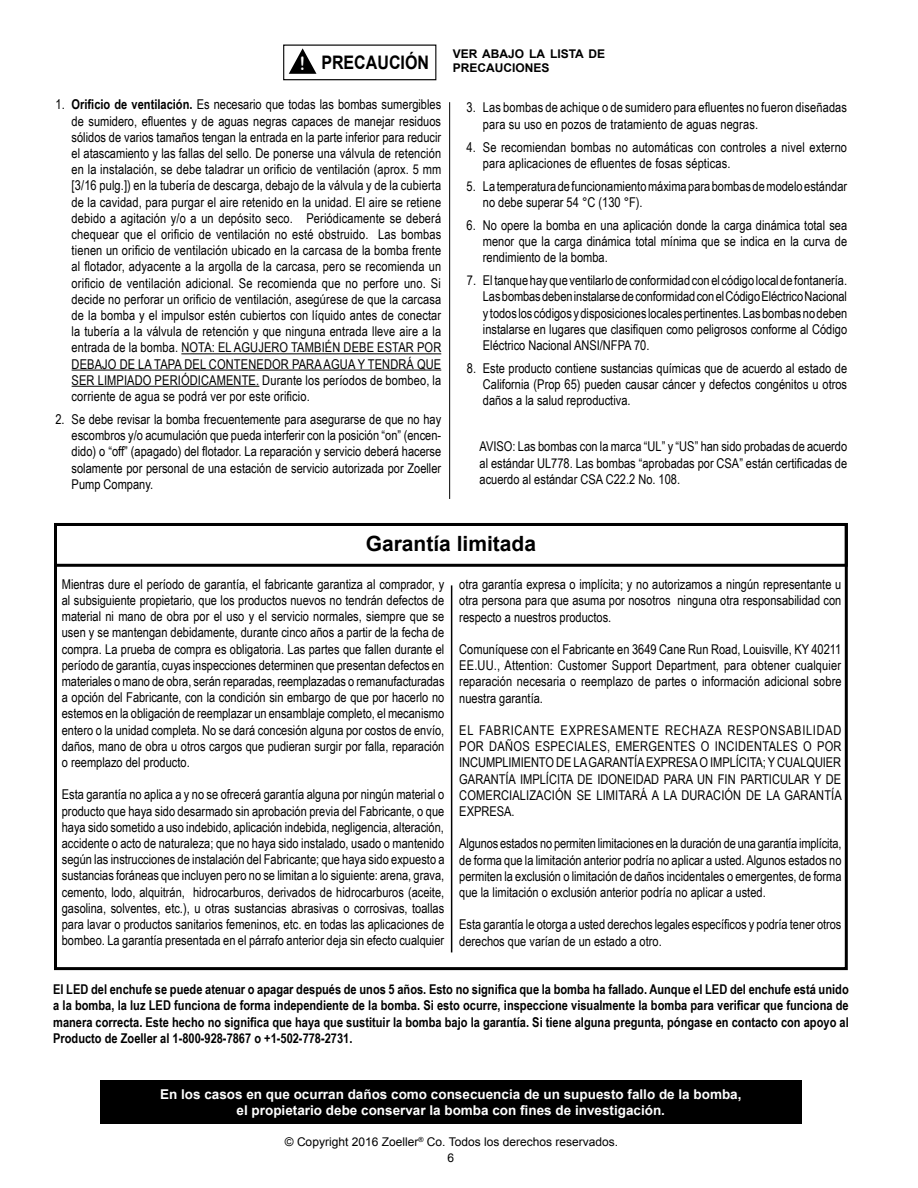
<style>
.page{position:relative;width:918px;height:1188px;background:#fff}
.page>*{position:absolute;margin:0;border:0;box-sizing:border-box;transform-origin:0 0}
.t1{font:700 21px "Arial";color:#000}
.t2{font:700 18.6px "Arial";color:#000;scale:.86 1}
.t3{font:13.5px/16.2px "Arial Narrow";color:#000;text-align:justify}
.t4{font:700 13.5px/16.2px "Arial Narrow";color:#000;text-align:justify}
.t5{font:700 13.5px/16.2px "Arial";color:#fff;text-align:center}
.t6{font:12px "Arial";color:#000}
.t7{font:700 12px/14.4px "Arial";color:#000}
.s1{font-family:"Arial Rounded MT Bold";font-weight:400;font-size:18.45px;color:#fff}
.s2{font-weight:700}
</style>
<div class="page">
<hr style="left:451px;top:585px;width:1px;height:367px;background:#000">
<div style="left:100px;top:1080px;width:702px;height:44px;background:#000"></div>
<div style="left:54px;top:523px;width:794px;height:44px;border:3px solid #000"></div>
<hr style="left:181px;top:353px;width:260px;height:1px;background:#000">
<hr style="left:72px;top:370px;width:369px;height:1px;background:#000">
<hr style="left:72px;top:386px;width:187px;height:1px;background:#000">
<hr style="left:449px;top:102px;width:1px;height:397px;background:#000">
<svg style="left:289px;top:48px;width:28px;height:26px"></svg>
<div style="left:283px;top:45px;width:153px;height:35px;border:1px solid #000"></div>
<h2 class="t2" style="left:300px;top:51px;width:152px"><span class="s1">!</span> PRECAUCIÓN</h2>
<p class="t7" style="left:453px;top:47px;width:154px">VER ABAJO LA LISTA DE<br>PRECAUCIONES</p>
<p class="t3" style="left:72px;top:96px;width:371px;text-indent:-16px">1. <span class="s2">Orificio de ventilación.</span> Es necesario que todas las bombas sumergibles de sumidero, efluentes y de aguas negras capaces de manejar residuos sólidos de varios tamaños tengan la entrada en la parte inferior para reducir el atascamiento y las fallas del sello. De ponerse una válvula de retención en la instalación, se debe taladrar un orificio de ventilación (aprox. 5 mm [3/16 pulg.]) en la tubería de descarga, debajo de la válvula y de la cubierta de la cavidad, para purgar el aire retenido en la unidad. El aire se retiene debido a agitación y/o a un depósito seco. Periódicamente se deberá chequear que el orificio de ventilación no esté obstruido. Las bombas tienen un orificio de ventilación ubicado en la carcasa de la bomba frente al flotador, adyacente a la argolla de la carcasa, pero se recomienda un orificio de ventilación adicional. Se recomienda que no perfore uno. Si decide no perforar un orificio de ventilación, asegúrese de que la carcasa de la bomba y el impulsor estén cubiertos con líquido antes de conectar la tubería a la válvula de retención y que ninguna entrada lleve aire a la entrada de la bomba. NOTA: EL AGUJERO TAMBIÉN DEBE ESTAR POR DEBAJO DE LA TAPA DEL CONTENEDOR PARA AGUA Y TENDRÁ QUE SER LIMPIADO PERIÓDICAMENTE. Durante los períodos de bombeo, la corriente de agua se podrá ver por este orificio.</p>
<p class="t3" style="left:72px;top:411px;width:371px;text-indent:-16px">2. Se debe revisar la bomba frecuentemente para asegurarse de que no hay escombros y/o acumulación que pueda interferir con la posición “on” (encen&shy;dido) o “off” (apagado) del flotador. La reparación y servicio deberá hacerse solamente por personal de una estación de servicio autorizada por Zoeller Pump Company.</p>
<p class="t3" style="left:483px;top:99px;width:366px;text-indent:-16px">3. Las bombas de achique o de sumidero para efluentes no fueron diseñadas para su uso en pozos de tratamiento de aguas negras.</p>
<p class="t3" style="left:483px;top:138px;width:366px;text-indent:-16px">4. Se recomiendan bombas no automáticas con controles a nivel externo para aplicaciones de efluentes de fosas sépticas.</p>
<p class="t3" style="left:483px;top:177px;width:366px;text-indent:-16px">5. La temperatura de funcionamiento máxima para bombas de modelo estándar no debe superar 54 °C (130 °F).</p>
<p class="t3" style="left:483px;top:217px;width:366px;text-indent:-16px">6. No opere la bomba en una aplicación donde la carga dinámica total sea menor que la carga dinámica total mínima que se indica en la curva de rendimiento de la bomba.</p>
<p class="t3" style="left:483px;top:272px;width:366px;text-indent:-16px">7. El tanque hay que ventilarlo de conformidad con el código local de fontanería.<br>Las bombas deben instalarse de conformidad con el Código Eléctrico Nacional y todos los códigos y disposiciones locales pertinentes. Las bombas no deben instalarse en lugares que clasifiquen como peligrosos conforme al Código Eléctrico Nacional ANSI/NFPA 70.</p>
<p class="t3" style="left:483px;top:360px;width:366px;text-indent:-16px">8. Este producto contiene sustancias químicas que de acuerdo al estado de California (Prop 65) pueden causar cáncer y defectos congénitos u otros daños a la salud reproductiva.</p>
<p class="t3" style="left:480px;top:438px;width:369px">AVISO: Las bombas con la marca “UL” y “US” han sido probadas de acuerdo al estándar UL778. Las bombas “aprobadas por CSA” están certificadas de acuerdo al estándar CSA C22.2 No. 108.</p>
<h1 class="t1" style="left:366px;top:530px;width:172px">Garantía limitada</h1>
<p class="t3" style="left:62px;top:575px;width:384px">Mientras dure el período de garantía, el fabricante garantiza al comprador, y al subsiguiente propietario, que los productos nuevos no tendrán defectos de material ni mano de obra por el uso y el servicio normales, siempre que se usen y se mantengan debidamente, durante cinco años a partir de la fecha de compra. La prueba de compra es obligatoria. Las partes que fallen durante el período de garantía, cuyas inspecciones determinen que presentan defectos en materiales o mano de obra, serán reparadas, reemplazadas o remanufacturadas a opción del Fabricante, con la condición sin embargo de que por hacerlo no estemos en la obligación de reemplazar un ensamblaje completo, el mecanismo entero o la unidad completa. No se dará concesión alguna por costos de envío, daños, mano de obra u otros cargos que pudieran surgir por falla, reparación o reemplazo del producto.</p>
<p class="t3" style="left:62px;top:786px;width:384px">Esta garantía no aplica a y no se ofrecerá garantía alguna por ningún material o producto que haya sido desarmado sin aprobación previa del Fabricante, o que haya sido sometido a uso indebido, aplicación indebida, negligencia, alteración, accidente o acto de naturaleza; que no haya sido instalado, usado o mantenido según las instrucciones de instalación del Fabricante; que haya sido expuesto a sustancias foráneas que incluyen pero no se limitan a lo siguiente: arena, grava, cemento, lodo, alquitrán, hidrocarburos, derivados de hidrocarburos (aceite, gasolina, solventes, etc.), u otras sustancias abrasivas o corrosivas, toallas para lavar o productos sanitarios femeninos, etc. en todas las aplicaciones de bombeo. La garantía presentada en el párrafo anterior deja sin efecto cualquier</p>
<p class="t3" style="left:459px;top:576px;width:384px">otra garantía expresa o implícita; y no autorizamos a ningún representante u otra persona para que asuma por nosotros ninguna otra responsabilidad con respecto a nuestros productos.</p>
<p class="t3" style="left:459px;top:641px;width:384px">Comuníquese con el Fabricante en 3649 Cane Run Road, Louisville, KY 40211<br>EE.UU., Attention: Customer Support Department, para obtener cualquier reparación necesaria o reemplazo de partes o información adicional sobre nuestra garantía.</p>
<p class="t3" style="left:459px;top:722px;width:384px">EL FABRICANTE EXPRESAMENTE RECHAZA RESPONSABILIDAD POR DAÑOS ESPECIALES, EMERGENTES O INCIDENTALES O POR INCUMPLIMIENTO DE LA GARANTÍA EXPRESA O IMPLÍCITA; Y CUALQUIER GARANTÍA IMPLÍCITA DE IDONEIDAD PARA UN FIN PARTICULAR Y DE COMERCIALIZACIÓN SE LIMITARÁ A LA DURACIÓN DE LA GARANTÍA EXPRESA.</p>
<p class="t3" style="left:459px;top:835px;width:384px">Algunos estados no permiten limitaciones en la duración de una garantía implícita, de forma que la limitación anterior podría no aplicar a usted. Algunos estados no permiten la exclusión o limitación de daños incidentales o emergentes, de forma que la limitación o exclusión anterior podría no aplicar a usted.</p>
<p class="t3" style="left:459px;top:916px;width:384px">Esta garantía le otorga a usted derechos legales específicos y podría tener otros derechos que varían de un estado a otro.</p>
<p class="t4" style="left:53px;top:981px;width:797px">El LED del enchufe se puede atenuar o apagar después de unos 5 años. Esto no significa que la bomba ha fallado. Aunque el LED del enchufe está unido a la bomba, la luz LED funciona de forma independiente de la bomba. Si esto ocurre, inspeccione visualmente la bomba para verificar que funciona de manera correcta. Este hecho no significa que haya que sustituir la bomba bajo la garantía. Si tiene alguna pregunta, póngase en contacto con apoyo al Producto de Zoeller al 1-800-928-7867 o +1-502-778-2731.</p>
<p class="t5" style="left:160px;top:1086px;width:583px">En los casos en que ocurran daños como consecuencia de un supuesto fallo de la bomba, el propietario debe conservar la bomba con fines de investigación.</p>
<p class="t6" style="left:285px;top:1134px;width:335px">© Copyright 2016 Zoeller<sup>®</sup> Co. Todos los derechos reservados.</p>
<p class="t6" style="left:448px;top:1150px;width:8px">6</p>
</div>
